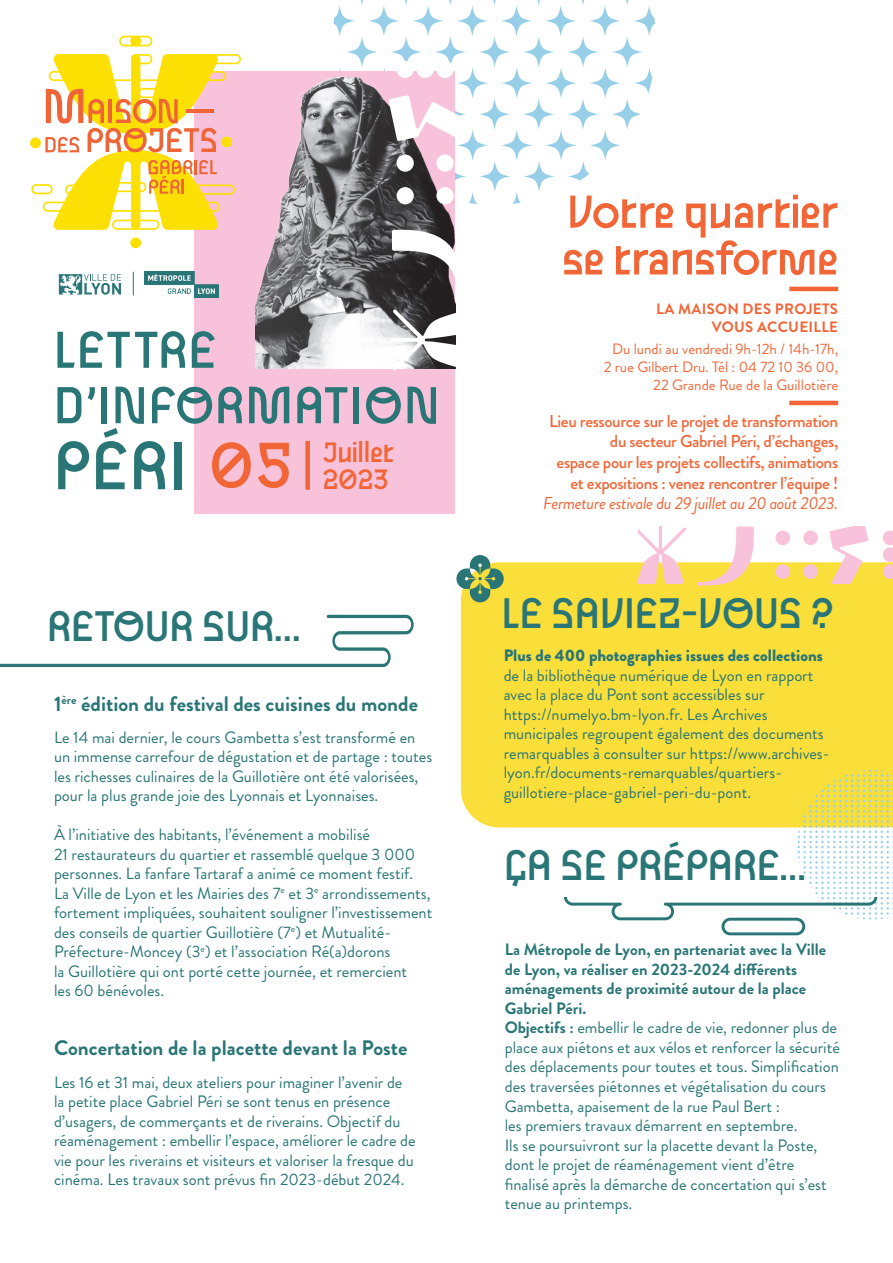
<style>
.page{position:relative;width:893px;height:1263px;background:#fff}
.page>*{position:absolute;margin:0;border:0;box-sizing:border-box;transform-origin:0 0}
.t1{font:76.5px "Gulax";color:#2a7677}
.t2{font:58.2px/55.5px "Gulax";color:#2a7677}
.t3{font:51.75px/46.7px "Gulax";letter-spacing:-.03em;color:#f26536}
.t4{font:48px "Gulax";letter-spacing:-.02em;color:#2a7677}
.t5{font:31.5px/27px "Gulax";letter-spacing:-.03em;color:#f26536}
.t6{font:700 21px "Brandon Grotesque";color:#2a7677}
.t7{font:500 17.25px/20.7px "Brandon Grotesque";letter-spacing:-.02em;color:#f26536;text-align:right}
.t8{font:italic 17.25px "Brandon Grotesque";letter-spacing:-.02em;color:#f26536}
.t9{font:16.5px/19.5px "Brandon Grotesque";color:#2a7677}
.t10{font:900 16.5px "Brandon Grotesque";color:#2a7677}
.t11{font:15px/18px "Brandon Grotesque";color:#f26536;text-align:right}
.t12{font:700 15px/18px "Brandon Grotesque";letter-spacing:.02em;color:#f26536;text-align:right}
.s1{font-size:72px;color:#f26536}
.s2{font-weight:700}
</style>
<div class="page">
<svg style="left:59px;top:274px;width:62px;height:21px"></svg>
<div style="left:194px;top:71px;width:261px;height:442px;background:#f8c3da"></div>
<div style="left:130px;top:237px;width:11px;height:11px;background:#fce004;border-radius:50%"></div>
<svg style="left:119px;top:36px;width:33px;height:10px"></svg>
<svg style="left:31px;top:54px;width:210px;height:176px"></svg>
<div style="left:305px;top:441px;width:5px;height:49px;background:#f26536"></div>
<hr style="left:789px;top:401px;width:49px;height:4px;background:#f26536">
<hr style="left:789px;top:287px;width:49px;height:4px;background:#f26536">
<img style="left:255px;top:78px;width:200px;height:291px">
<svg style="left:392px;top:230px;width:63px;height:67px;background:#747071"></svg>
<svg style="left:390px;top:309px;width:66px;height:62px;background:#b0aeaf"></svg>
<svg style="left:332px;top:0;width:323px;height:204px"></svg>
<img style="left:144px;top:272px;width:75px;height:26px">
<svg style="left:133px;top:272px;width:1px;height:24px"></svg>
<div style="left:461px;top:562px;width:432px;height:265px;background:#fade39"></div>
<svg style="left:0;top:615px;width:414px;height:52px"></svg>
<svg style="left:456px;top:555px;width:48px;height:47px"></svg>
<svg style="left:697px;top:527px;width:57px;height:59px"></svg>
<svg style="left:638px;top:527px;width:48px;height:57px"></svg>
<svg style="left:775px;top:530px;width:43px;height:49px"></svg>
<svg style="left:829px;top:527px;width:39px;height:57px"></svg>
<svg style="left:883px;top:530px;width:10px;height:49px"></svg>
<svg style="left:564px;top:770px;width:329px;height:165px"></svg>
<h2 class="t2" style="left:53px;top:322px;width:388px">LETTRE<br>D’INFORMATION</h2>
<h1 class="t1" style="left:53px;top:424px;width:242px">PÉRI <span class="s1">05</span></h1>
<h3 class="t5" style="left:322px;top:439px;width:74px">Juillet<br>2023</h3>
<h3 class="t4" style="left:47px;top:600px;width:256px">RETOUR SUR…</h3>
<p class="t6" style="left:54px;top:689px;width:366px">1<sup>ère</sup> édition du festival des cuisines du monde</p>
<p class="t9" style="left:54px;top:728px;width:380px">Le 14 mai dernier, le cours Gambetta s’est transformé en un immense carrefour de dégustation et de partage : toutes les richesses culinaires de la Guillotière ont été valorisées, pour la plus grande joie des Lyonnais et Lyonnaises.</p>
<p class="t9" style="left:54px;top:825px;width:380px">À l’initiative des habitants, l’événement a mobilisé<br>21 restaurateurs du quartier et rassemblé quelque 3 000 personnes. La fanfare Tartaraf a animé ce moment festif.<br>La Ville de Lyon et les Mairies des 7<sup>e</sup> et 3<sup>e</sup> arrondissements, fortement impliquées, souhaitent souligner l’investissement des conseils de quartier Guillotière (7<sup>e</sup>) et Mutualité-Préfecture-Moncey (3<sup>e</sup>) et l’association Ré(a)dorons<br>la Guillotière qui ont porté cette journée, et remercient<br>les 60 bénévoles.</p>
<p class="t6" style="left:54px;top:1033px;width:355px">Concertation de la placette devant la Poste</p>
<p class="t9" style="left:54px;top:1072px;width:363px">Les 16 et 31 mai, deux ateliers pour imaginer l’avenir de la petite place Gabriel Péri se sont tenus en présence d’usagers, de commerçants et de riverains. Objectif du réaménagement : embellir l’espace, améliorer le cadre de vie pour les riverains et visiteurs et valoriser la fresque du cinéma. Les travaux sont prévus fin 2023-début 2024.</p>
<h3 class="t3" style="left:562px;top:189px;width:279px">Votre quartier se transforme</h3>
<p class="t12" style="left:656px;top:300px;width:183px">LA MAISON DES PROJETS<br>VOUS ACCUEILLE</p>
<p class="t11" style="left:604px;top:340px;width:236px">Du lundi au vendredi 9h-12h / 14h-17h,<br>2 rue Gilbert Dru. Tél : 04 72 10 36 00,<br>22 Grande Rue de la Guillotière</p>
<p class="t7" style="left:549px;top:411px;width:291px">Lieu ressource sur le projet de transformation du secteur Gabriel Péri, d’échanges,<br>espace pour les projets collectifs, animations et expositions : venez rencontrer l’équipe !</p>
<p class="t8" style="left:543px;top:492px;width:297px">Fermeture estivale du 29 juillet au 20 août 2023.</p>
<h3 class="t4" style="left:501px;top:587px;width:334px">LE SAVIEZ-VOUS ?</h3>
<p class="t10" style="left:504px;top:644px;width:321px">Plus de 400 photographies issues des collections</p>
<p class="t9" style="left:504px;top:665px;width:327px">de la bibliothèque numérique de Lyon en rapport avec la place du Pont sont accessibles sur https://numelyo.bm-lyon.fr. Les Archives municipales regroupent également des documents remarquables à consulter sur https://www.archives&shy;lyon.fr/documents-remarquables/quartiers&shy;guillotiere-place-gabriel-peri-du-pont.</p>
<h3 class="t4" style="left:504px;top:839px;width:304px">ÇA SE PRÉPARE…</h3>
<p class="t9" style="left:505px;top:940px;width:337px"><span class="s2">La Métropole de Lyon, en partenariat avec la Ville de Lyon, va réaliser en 2023-2024 différents aménagements de proximité autour de la place Gabriel Péri.<br>Objectifs :</span> embellir le cadre de vie, redonner plus de place aux piétons et aux vélos et renforcer la sécurité des déplacements pour toutes et tous. Simplification des traversées piétonnes et végétalisation du cours Gambetta, apaisement de la rue Paul Bert :<br>les premiers travaux démarrent en septembre.<br>Ils se poursuivront sur la placette devant la Poste, dont le projet de réaménagement vient d’être finalisé après la démarche de concertation qui s’est tenue au printemps.</p>
</div>
